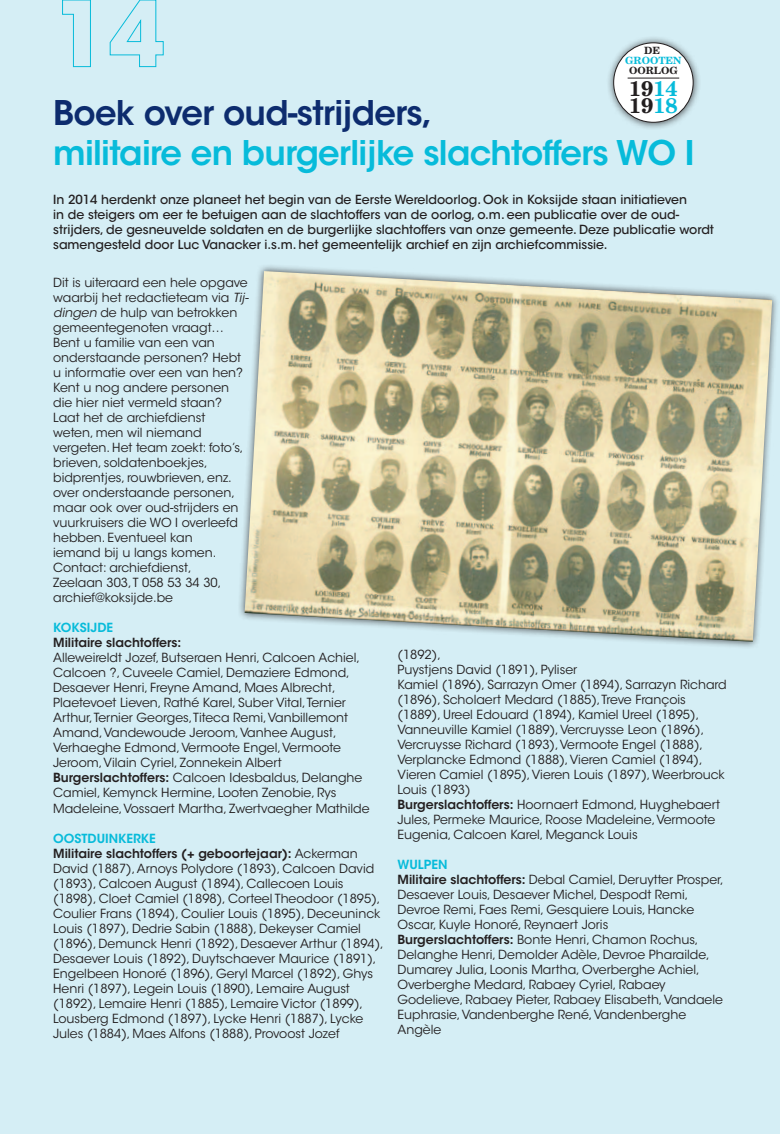
<style>
.page{position:relative;width:780px;height:1134px;background:#d5eef5}
.page>*{position:absolute;margin:0;border:0;box-sizing:border-box;transform-origin:0 0}
.Titels_licht_blauw{font:600 33.75px "ITC Avant Garde Std";letter-spacing:-.02em;color:#07bbda}
.Titels_licht_blauw-2{font:600 33.75px "ITC Avant Garde Std";letter-spacing:-.02em;color:#0d2c6e}
.t1{font:700 21.25px/17.5px "New Century Schlbk LT Std";color:#231f20}
.Body_insprong_2_mm{font:12.5px/15px "ITC Avant Garde Std";color:#231f20}
.Inleiding{font:500 12.5px/15px "ITC Avant Garde Std";color:#231f20}
.Body_insprong_2_mm-2{font:600 12.5px "ITC Avant Garde Std";color:#07bbda}
.t2{font:700 10px/10px "New Century Schlbk LT Std";color:#231f20;text-align:center}
.s1{color:#07bbda}
.s2{font-style:italic}
.s3{font-weight:600}
</style>
<div class="page">
<div style="left:237px;top:264px;width:542px;height:385px;background:#231f20;opacity:.75"></div>
<img style="left:244px;top:271px;width:528px;height:371px">
<div style="left:606px;top:35px;width:94px;height:95px;background:#231f20;opacity:.75"></div>
<div style="left:613px;top:43px;width:80px;height:79px;background:#fff;border-radius:50%"></div>
<div style="left:613px;top:43px;width:80px;height:80px;border:1px solid #231f20;border-radius:50%"></div>
<hr style="left:627px;top:78px;width:52px;height:1px;background:#231f20">
<svg style="left:62px;top:0;width:29px;height:67px"></svg>
<svg style="left:109px;top:0;width:55px;height:67px"></svg>
<p class="t2" style="left:625px;top:46px;width:58px">DE<br><span class="s1">GROOTEN<br></span>OORLOG</p>
<p class="t1" style="left:629px;top:79px;width:50px">19<span class="s1">14<br></span>19<span class="s1">18</span></p>
<p class="Titels_licht_blauw-2" style="left:53px;top:91px;width:381px">Boek over oud-strijders,</p>
<p class="Titels_licht_blauw" style="left:53px;top:132px;width:643px">militaire en burgerlijke slachtoffers WO I</p>
<p class="Inleiding" style="left:53px;top:192px;width:662px">In 2014 herdenkt onze planeet het begin van de Eerste Wereldoorlog. Ook in Koksijde staan initiatieven<br>in de steigers om eer te betuigen aan de slachtoffers van de oorlog, o.m. een publicatie over de oud&shy;strijders, de gesneuvelde soldaten en de burgerlijke slachtoffers van onze gemeente. Deze publicatie wordt samengesteld door Luc Vanacker i.s.m. het gemeentelijk archief en zijn archiefcommissie.</p>
<p class="Body_insprong_2_mm" style="left:53px;top:276px;width:197px">Dit is uiteraard een hele opgave waarbij het redactieteam via <span class="s2">Tij&shy;dingen</span> de hulp van betrokken gemeentegenoten vraagt…<br>Bent u familie van een van onderstaande personen? Hebt u informatie over een van hen?<br>Kent u nog andere personen die hier niet vermeld staan?<br>Laat het de archiefdienst weten, men wil niemand vergeten. Het team zoekt: foto’s, brieven, soldatenboekjes, bidprentjes, rouwbrieven, enz. over onderstaande personen, maar ook over oud-strijders en vuurkruisers die WO I overleefd hebben. Eventueel kan<br>iemand bij u langs komen.</p>
<p class="Body_insprong_2_mm" style="left:53px;top:561px;width:170px">Contact: archiefdienst,<br>Zeelaan 303, T 058 53 34 30, archief@koksijde.be</p>
<p class="Body_insprong_2_mm-2" style="left:53px;top:620px;width:61px">KOKSIJDE</p>
<p class="Body_insprong_2_mm" style="left:53px;top:636px;width:308px"><span class="s3">Militaire slachtoffers:<br></span>Alleweireldt Jozef, Butseraen Henri, Calcoen Achiel, Calcoen ?, Cuveele Camiel, Demaziere Edmond, Desaever Henri, Freyne Amand, Maes Albrecht, Plaetevoet Lieven, Rathé Karel, Suber Vital, Ternier Arthur, Ternier Georges, Titeca Remi, Vanbillemont Amand, Vandewoude Jeroom, Vanhee August, Verhaeghe Edmond, Vermoote Engel, Vermoote Jeroom, Vilain Cyriel, Zonnekein Albert</p>
<p class="Body_insprong_2_mm" style="left:53px;top:771px;width:318px"><span class="s3">Burgerslachtoffers:</span> Calcoen Idesbaldus, Delanghe<br>Camiel, Kemynck Hermine, Looten Zenobie, Rys<br>Madeleine, Vossaert Martha, Zwertvaegher Mathilde</p>
<p class="Body_insprong_2_mm-2" style="left:53px;top:830px;width:104px">OOSTDUINKERKE</p>
<p class="Body_insprong_2_mm" style="left:53px;top:846px;width:332px"><span class="s3">Militaire slachtoffers (+ geboortejaar):</span> Ackerman David (1887), Arnoys Polydore (1893), Calcoen David (1893), Calcoen August (1894), Callecoen Louis (1898), Cloet Camiel (1898), Corteel Theodoor (1895), Coulier Frans (1894), Coulier Louis (1895), Deceuninck Louis (1897), Dedrie Sabin (1888), Dekeyser Camiel (1896), Demunck Henri (1892), Desaever Arthur (1894), Desaever Louis (1892), Duytschaever Maurice (1891), Engelbeen Honoré (1896), Geryl Marcel (1892), Ghys Henri (1897), Legein Louis (1890), Lemaire August (1892), Lemaire Henri (1885), Lemaire Victor (1899), Lousberg Edmond (1897), Lycke Henri (1887), Lycke Jules (1884), Maes Alfons (1888), Provoost Jozef</p>
<p class="Body_insprong_2_mm" style="left:397px;top:647px;width:331px">(1892),<br>Puystjens David (1891), Pyliser<br>Kamiel (1896), Sarrazyn Omer (1894), Sarrazyn Richard (1896), Scholaert Medard (1885), Treve François (1889), Ureel Edouard (1894), Kamiel Ureel (1895), Vanneuville Kamiel (1889), Vercruysse Leon (1896), Vercruysse Richard (1893), Vermoote Engel (1888), Verplancke Edmond (1888), Vieren Camiel (1894), Vieren Camiel (1895), Vieren Louis (1897), Weerbrouck Louis (1893)</p>
<p class="Body_insprong_2_mm" style="left:397px;top:797px;width:324px"><span class="s3">Burgerslachtoffers:</span> Hoornaert Edmond, Huyghebaert<br>Jules, Permeke Maurice, Roose Madeleine, Vermoote<br>Eugenia, Calcoen Karel, Meganck Louis</p>
<p class="Body_insprong_2_mm-2" style="left:397px;top:856px;width:51px">WULPEN</p>
<p class="Body_insprong_2_mm" style="left:397px;top:872px;width:328px"><span class="s3">Militaire slachtoffers:</span> Debal Camiel, Deruytter Prosper, Desaever Louis, Desaever Michel, Despodt Remi, Devroe Remi, Faes Remi, Gesquiere Louis, Hancke Oscar, Kuyle Honoré, Reynaert Joris</p>
<p class="Body_insprong_2_mm" style="left:397px;top:932px;width:327px"><span class="s3">Burgerslachtoffers:</span> Bonte Henri, Chamon Rochus, Delanghe Henri, Demolder Adèle, Devroe Pharailde, Dumarey Julia, Loonis Martha, Overberghe Achiel, Overberghe Medard, Rabaey Cyriel, Rabaey Godelieve, Rabaey Pieter, Rabaey Elisabeth, Vandaele Euphrasie, Vandenberghe René, Vandenberghe Angèle</p>
</div>
